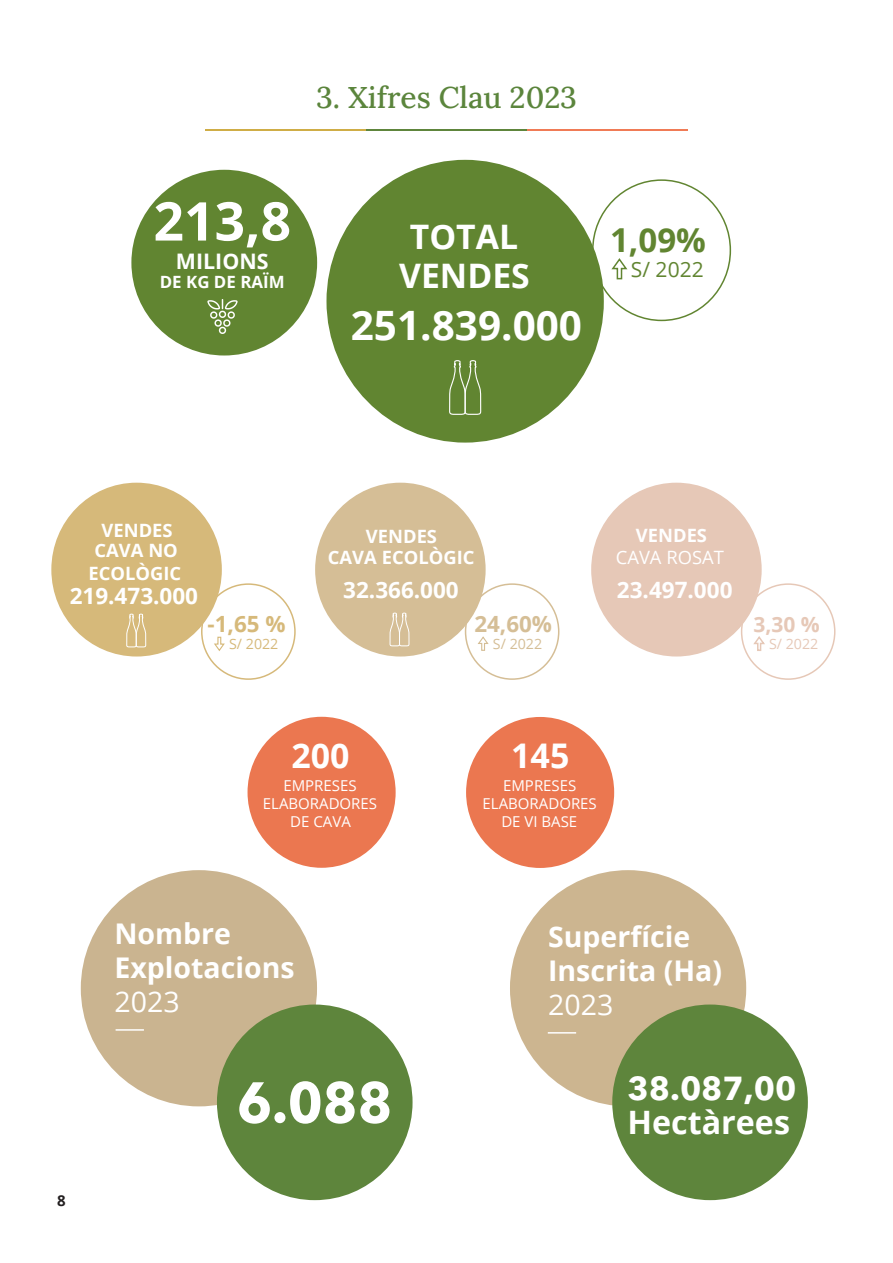
<style>
.page{position:relative;width:893px;height:1263px;background:#fff}
.page>*{position:absolute;margin:0;border:0;box-sizing:border-box;transform-origin:0 0}
.t1{font:700 57px "Avenir Next LT Pro";color:#fff;scale:.96 1}
.t2{font:700 53.4px "Open Sans";color:#fff}
.t3{font:700 40.5px "Open Sans";color:#fff}
.t4{font:700 33.9px "Open Sans";color:#fff}
.t5{font:700 33.75px/39.3px "Open Sans";color:#fff;text-align:center}
.t6{font:700 33px "Avenir Next LT Pro";color:#fff}
.t7{font:700 33px "Open Sans";color:#618531}
.t8{font:700 32.25px "Open Sans";color:#fff}
.t9{font:500 30px "Lora";color:#5b853c}
.t10{font:700 28.5px "Open Sans";color:#fff}
.t11{font:28.5px "Open Sans";color:#fff}
.t12{font:700 22.5px "Open Sans";color:#fff}
.t13{font:700 22.35px "Open Sans";color:#d6b97a}
.t14{font:700 22.35px "Open Sans";color:#d5be96}
.t15{font:700 21.45px "Open Sans";color:#fff}
.t16{font:21px "Open Sans";color:#618531}
.t17{font:700 21px "Open Sans";color:#e6c8b7}
.t18{font:700 18.45px/19.8px "Open Sans";color:#fff;text-align:center}
.t19{font:18.45px/22.6px "Open Sans";color:#fff;text-align:center}
.t20{font:700 16.95px "Open Sans";color:#fff}
.t21{font:15px/18px "Open Sans";color:#fff;text-align:center}
.t22{font:700 15px "Open Sans";color:#231f20}
.t23{font:14.25px "Open Sans";color:#d6b97a}
.t24{font:14.25px "Open Sans";color:#d5be96}
.t25{font:14.25px "Open Sans";color:#e6c8b7}
.s1{font-weight:700}
</style>
<div class="page">
<hr style="left:366px;top:129px;width:161px;height:2px;background:#5e853c">
<hr style="left:206px;top:129px;width:160px;height:2px;background:#cfad46">
<hr style="left:527px;top:129px;width:160px;height:2px;background:#f07b56">
<div style="left:131px;top:170px;width:186px;height:185px;background:#618531;border-radius:50%"></div>
<img style="left:207px;top:299px;width:31px;height:35px">
<svg style="left:611px;top:258px;width:17px;height:22px"></svg>
<div style="left:326px;top:160px;width:278px;height:283px;background:#618531;border-radius:50%"></div>
<svg style="left:449px;top:360px;width:33px;height:55px"></svg>
<div style="left:201px;top:583px;width:95px;height:97px;border:2px solid #d6b97a;border-radius:50%"></div>
<svg style="left:214px;top:636px;width:11px;height:15px"></svg>
<div style="left:51px;top:483px;width:171px;height:173px;background:#d6b97a;border-radius:50%"></div>
<svg style="left:126px;top:613px;width:21px;height:35px"></svg>
<div style="left:248px;top:717px;width:148px;height:151px;background:#eb7750;border-radius:50%"></div>
<div style="left:466px;top:717px;width:148px;height:151px;background:#eb7750;border-radius:50%"></div>
<div style="left:465px;top:583px;width:94px;height:97px;border:2px solid #d5be96;border-radius:50%"></div>
<svg style="left:477px;top:636px;width:12px;height:15px"></svg>
<div style="left:315px;top:483px;width:171px;height:173px;background:#d5be96;border-radius:50%"></div>
<svg style="left:389px;top:612px;width:21px;height:35px"></svg>
<div style="left:741px;top:583px;width:94px;height:97px;border:2px solid #e6c8b7;border-radius:50%"></div>
<svg style="left:753px;top:636px;width:12px;height:15px"></svg>
<div style="left:591px;top:483px;width:171px;height:173px;background:#e6c8b7;border-radius:50%"></div>
<div style="left:510px;top:870px;width:236px;height:236px;background:#ccb590;border-radius:50%"></div>
<div style="left:612px;top:1004px;width:196px;height:196px;background:#5e853c;border-radius:50%"></div>
<svg style="left:548px;top:1032px;width:28px;height:1px"></svg>
<div style="left:81px;top:870px;width:236px;height:236px;background:#cab490;border-radius:50%"></div>
<hr style="left:116px;top:1029px;width:28px;height:2px;background:#fff">
<div style="left:217px;top:1004px;width:196px;height:196px;background:#5e853c;border-radius:50%"></div>
<p class="t9" style="left:316px;top:74px;width:262px">3. Xifres Clau 2023</p>
<p class="t2" style="left:153px;top:183px;width:139px">213,8</p>
<p class="t15" style="left:176px;top:246px;width:94px">MILIONS</p>
<p class="t20" style="left:160px;top:270px;width:126px">DE KG DE RAÏM</p>
<p class="t5" style="left:399px;top:216px;width:132px">TOTAL<br>VENDES</p>
<p class="t3" style="left:351px;top:296px;width:233px">251.839.000</p>
<p class="t7" style="left:610px;top:217px;width:97px">1,09%</p>
<p class="t16" style="left:631px;top:255px;width:74px">S/ 2022</p>
<p class="t18" style="left:95px;top:520px;width:85px">VENDES<br>CAVA NO</p>
<p class="t18" style="left:89px;top:563px;width:94px">ECOLÒGIC</p>
<p class="t12" style="left:70px;top:580px;width:130px">219.473.000</p>
<p class="t13" style="left:208px;top:608px;width:79px">-1,65 %</p>
<p class="t23" style="left:229px;top:634px;width:51px">S/ 2022</p>
<p class="t18" style="left:328px;top:525px;width:148px;line-height:21.1px">VENDES<br>CAVA ECOLÒGIC</p>
<p class="t12" style="left:343px;top:574px;width:117px">32.366.000</p>
<p class="t14" style="left:474px;top:608px;width:79px">24,60%</p>
<p class="t24" style="left:493px;top:634px;width:51px">S/ 2022</p>
<p class="t19" style="left:616px;top:523px;width:110px"><span class="s1">VENDES<br></span>CAVA ROSAT</p>
<p class="t12" style="left:617px;top:574px;width:117px">23.497.000</p>
<p class="t17" style="left:753px;top:610px;width:68px">3,30 %</p>
<p class="t25" style="left:769px;top:634px;width:51px">S/ 2022</p>
<p class="t4" style="left:291px;top:731px;width:60px">200</p>
<p class="t21" style="left:263px;top:776px;width:116px">EMPRESES<br>ELABORADORES<br>DE CAVA</p>
<p class="t4" style="left:511px;top:732px;width:60px">145</p>
<p class="t21" style="left:483px;top:776px;width:116px">EMPRESES<br>ELABORADORES<br>DE VI BASE</p>
<p class="t10" style="left:114px;top:913px;width:118px">Nombre</p>
<p class="t10" style="left:114px;top:947px;width:182px">Explotacions</p>
<p class="t11" style="left:114px;top:982px;width:67px">2023</p>
<p class="t10" style="left:548px;top:916px;width:144px">Superfície</p>
<p class="t10" style="left:548px;top:950px;width:175px">Inscrita (Ha)</p>
<p class="t11" style="left:548px;top:985px;width:67px">2023</p>
<p class="t22" style="left:57px;top:1190px;width:10px">8</p>
<p class="t1" style="left:237px;top:1068px;width:164px">6.088</p>
<p class="t6" style="left:627px;top:1068px;width:171px">38.087,00</p>
<p class="t8" style="left:627px;top:1099px;width:164px">Hectàrees</p>
</div>
